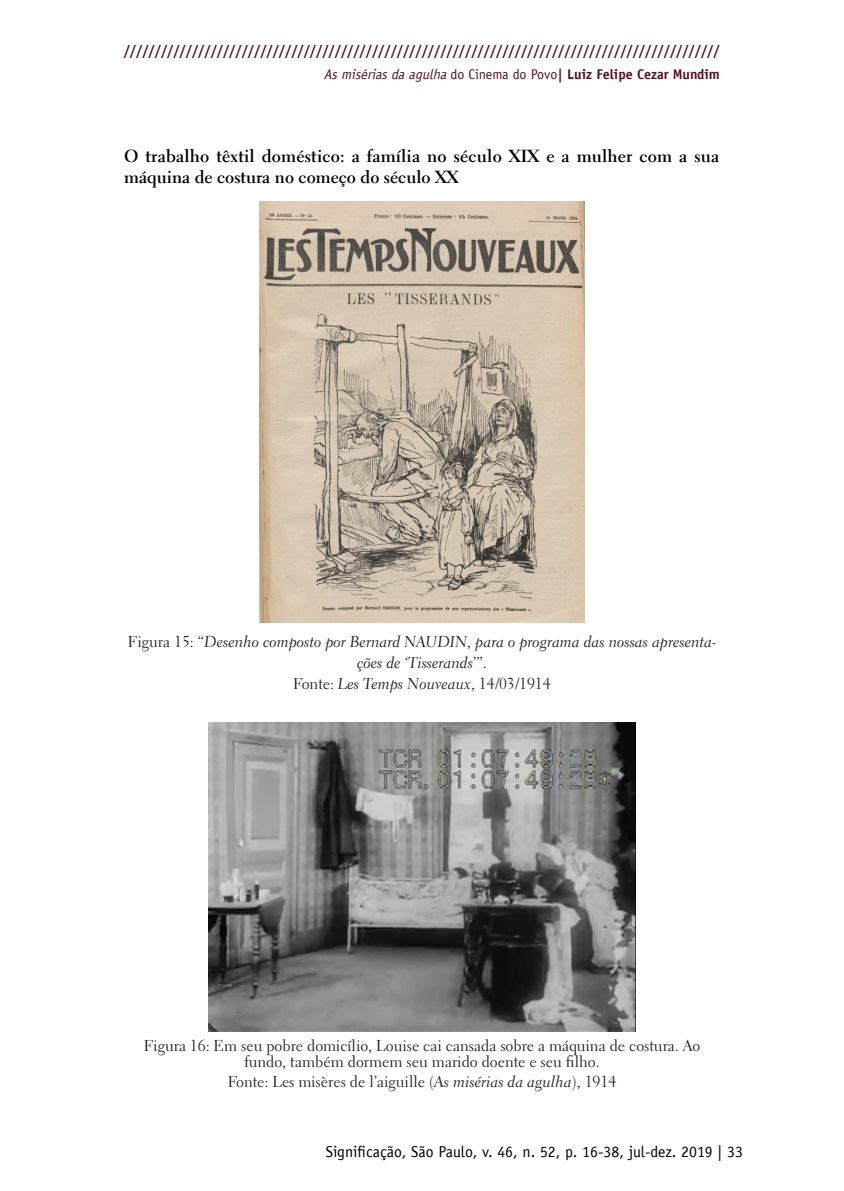
<style>
.page{position:relative;width:844px;height:1191px;background:#fff}
.page>*{position:absolute;margin:0;border:0;box-sizing:border-box;transform-origin:0 0}
.Sub_1{font:700 17.5px/21px "Electra LT Std";letter-spacing:.01em;color:#000}
.FIGURA{font:15.75px/15.8px "Electra LT Std";color:#231f20;text-align:center}
.Tit_figura{font:15.75px/21px "Electra LT Std Cursive";color:#231f20;text-align:center}
.Fonte_figura{font:15.75px "Electra LT Std";color:#231f20}
.t1{font:15.75px "Officina Sans LT";color:#000}
.t2{font:700 14px "Officina Sans LT";color:#56111d}
.s1{font-weight:400;font-style:italic}
.s2{font-weight:400}
.s3{font-family:"Electra LT Std"}
.s4{font-family:"Electra LT Std Cursive"}
</style>
<div class="page">
<img style="left:259px;top:201px;width:325px;height:422px">
<img style="left:208px;top:722px;width:427px;height:310px">
<p class="t2" style="left:124px;top:41px;width:597px">////////////////////////////////////////////////////////////////////////////////////////////////</p>
<p class="t2" style="left:324px;top:66px;width:397px"><span class="s1">Asmisériasdaagulha</span><span class="s2">do Cinema do Povo</span>| Luiz Felipe Cezar Mundim</p>
<p class="Sub_1" style="left:124px;top:145px;width:596px">O trabalho têxtil doméstico: a família no século XIX e a mulher com a sua máquina de costura no começo do século XX</p>
<p class="Tit_figura" style="left:128px;top:631px;width:589px"><span class="s3">Figura 15: “</span>Desenho composto por Bernard NAUDIN, para o programa das nossas apresenta&shy;ções de ‘Tisserands<span class="s3">’”.</span></p>
<p class="Fonte_figura" style="left:293px;top:674px;width:259px">Fonte: <span class="s4">Les Temps Nouveaux</span>, 14/03/1914</p>
<p class="FIGURA" style="left:144px;top:1037px;width:558px">Figura 16: Em seu pobre domicílio, Louise cai cansada sobre a máquina de costura. Ao fundo, também dormem seu marido doente e seu filho.</p>
<p class="Fonte_figura" style="left:228px;top:1072px;width:390px">Fonte: Les misères de l’aiguille (<span class="s4">As misérias da agulha</span>), 1914</p>
<p class="t1" style="left:325px;top:1142px;width:418px">Significação, São Paulo, v. 46, n. 52, p. 16-38, jul-dez. 2019 | 33</p>
</div>
